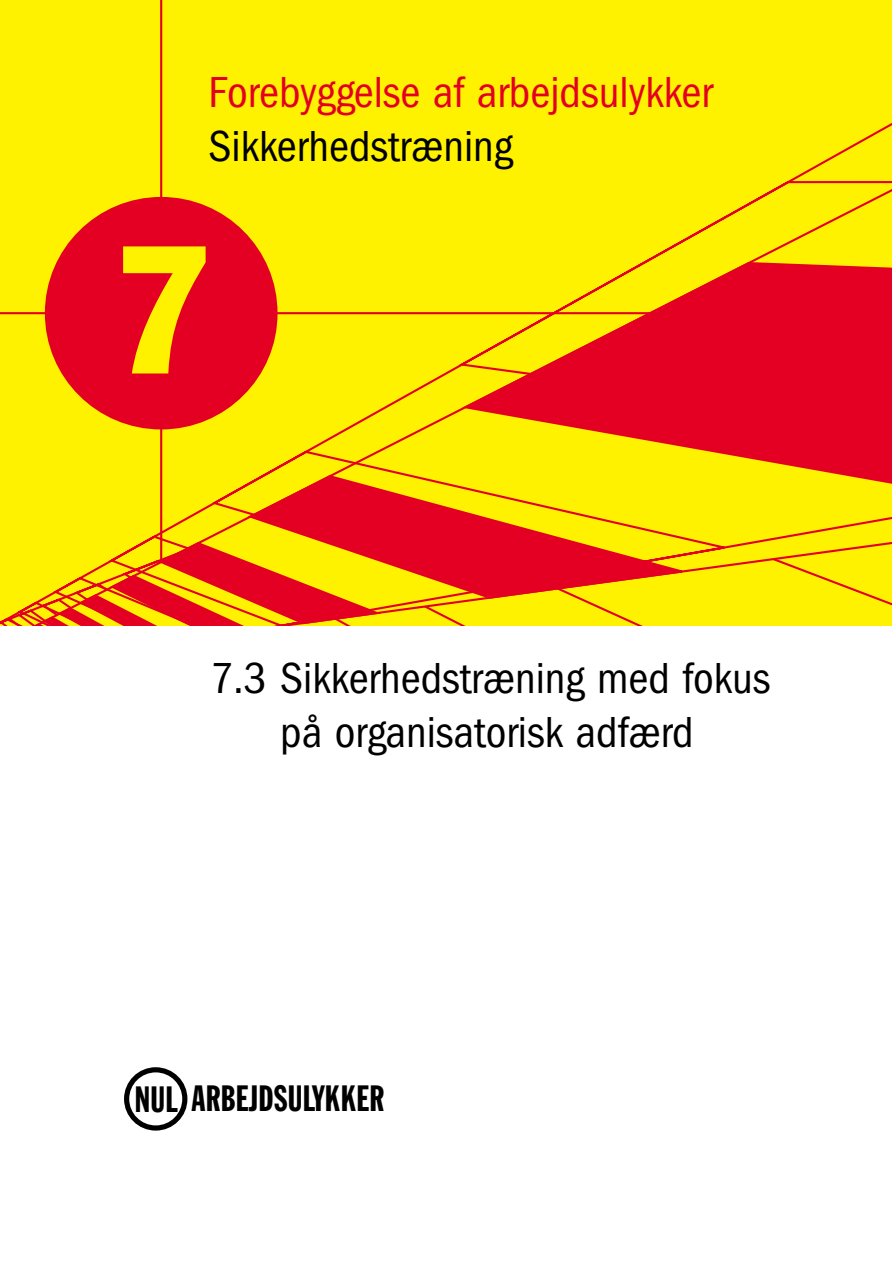
<style>
.page{position:relative;width:893px;height:1263px;background:#fff}
.page>*{position:absolute;margin:0;border:0;box-sizing:border-box;transform-origin:0 0}
.t1{font:condensed 178.5px "Franklin Gothic";color:#fff200}
.t2{font:condensed 45px/54px "Franklin Gothic";color:#000;text-align:center}
.t3{font:condensed 45px "Franklin Gothic";color:#e30023}
.t4{font:36px "Franklin Gothic Extra Cond";letter-spacing:.01em;color:#000}
</style>
<div class="page">
<svg style="left:0;top:0;width:891px;height:625px;background:#f7b308"></svg>
<div style="left:124px;top:1067px;width:63px;height:64px;border:5px solid #000;border-radius:50%"></div>
<p class="t3" style="left:209px;top:77px;width:506px">Forebyggelse af arbejdsulykker</p>
<p class="t2" style="left:209px;top:122px;width:306px">Sikkerhedstræning</p>
<h1 class="t1" style="left:116px;top:246px;width:97px">7</h1>
<p class="t2" style="left:210px;top:655px;width:562px">7.3 Sikkerhedstræning med fokus på organisatorisk adfærd</p>
<p class="t4" style="left:135px;top:1086px;width:251px">NUL ARBEJDSULYKKER</p>
</div>
